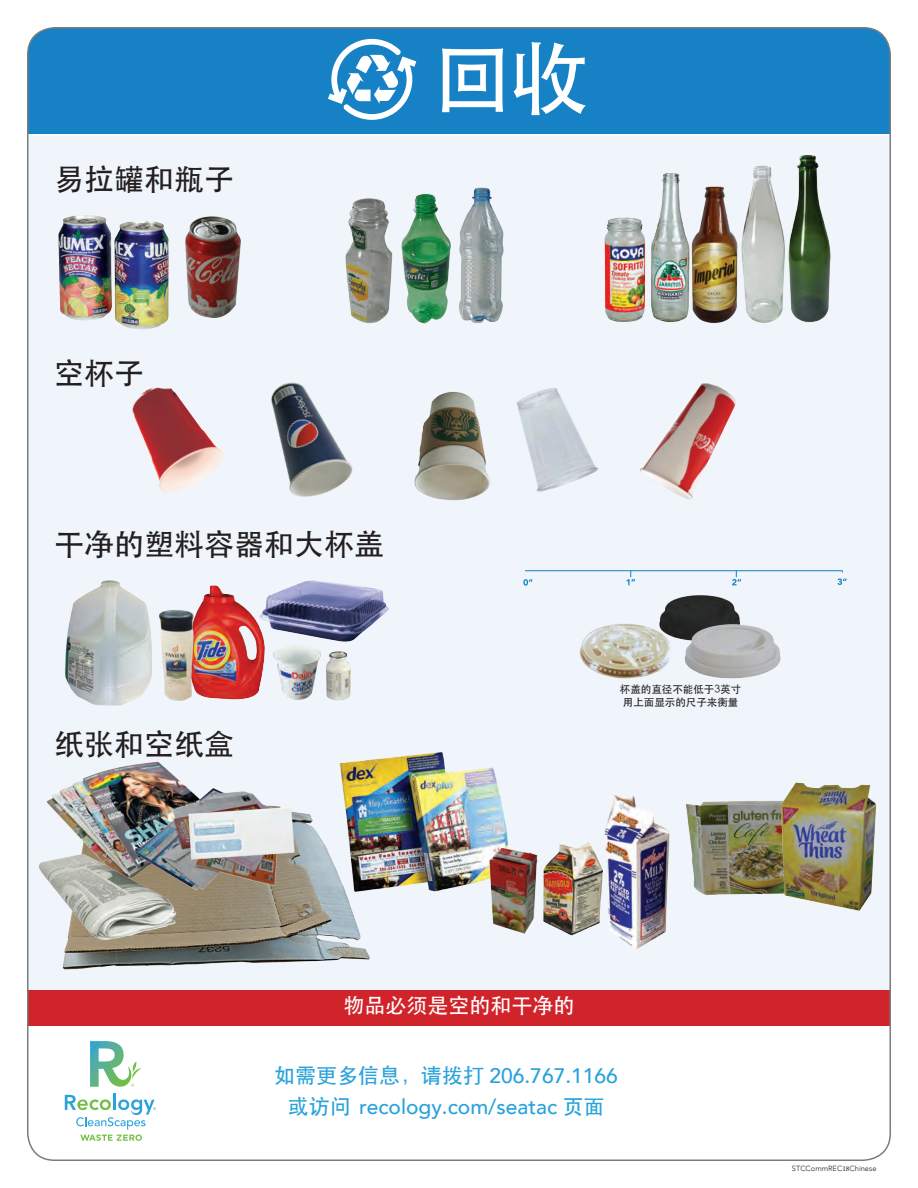
<style>
.page{position:relative;width:918px;height:1188px;background:#fff}
.page>*{position:absolute;margin:0;border:0;box-sizing:border-box;transform-origin:0 0}
.t1{font:81px "ST Heiti";color:#fff}
.t2{font:30px "ST Heiti";color:#231f20}
.t3{font:500 21px/31.5px "Avenir";color:#2aa2db;text-align:center}
.t4{font:21px "ST Heiti";color:#fff}
.t5{font:10.5px/12.6px "ST Heiti";color:#231f20}
.t6{font:300 7.5px "Avenir";color:#231f20}
.s1{font-family:"ST Heiti";font-weight:400}
.s2{font-family:"Minion Pro";font-weight:400}
</style>
<div class="page">
<div style="left:30px;top:136px;width:858px;height:890px;background:#eff5fa"></div>
<div style="left:28px;top:990px;width:862px;height:35px;background:#d1232a"></div>
<div style="left:28px;top:28px;width:861px;height:106px;background:#1681c4"></div>
<hr style="left:113px;top:1094px;width:3px;height:16px;background:#2aa2db">
<svg style="left:65px;top:1095px;width:91px;height:46px"></svg>
<svg style="left:90px;top:1041px;width:52px;height:46px"></svg>
<img style="left:604px;top:217px;width:41px;height:105px">
<img style="left:650px;top:173px;width:40px;height:149px">
<img style="left:734px;top:157px;width:58px;height:172px">
<img style="left:784px;top:152px;width:53px;height:174px">
<img style="left:688px;top:185px;width:52px;height:139px">
<img style="left:458px;top:188px;width:47px;height:137px">
<img style="left:339px;top:195px;width:58px;height:134px">
<img style="left:395px;top:188px;width:60px;height:136px">
<img style="left:183px;top:215px;width:59px;height:102px">
<img style="left:58px;top:215px;width:103px;height:114px">
<img style="left:638px;top:382px;width:99px;height:118px">
<img style="left:136px;top:387px;width:19px;height:11px">
<img style="left:501px;top:378px;width:100px;height:119px">
<img style="left:413px;top:391px;width:80px;height:110px">
<img style="left:239px;top:364px;width:124px;height:146px">
<img style="left:283px;top:580px;width:30px;height:10px">
<img style="left:326px;top:651px;width:25px;height:50px">
<img style="left:64px;top:571px;width:90px;height:136px">
<img style="left:188px;top:585px;width:77px;height:114px">
<img style="left:157px;top:608px;width:39px;height:94px">
<img style="left:272px;top:645px;width:50px;height:55px">
<img style="left:658px;top:593px;width:84px;height:49px">
<img style="left:683px;top:622px;width:100px;height:59px">
<img style="left:578px;top:622px;width:95px;height:57px">
<hr style="left:525px;top:570px;width:317px;height:1px;background:#1681c4">
<svg style="left:523px;top:579px;width:10px;height:7px"></svg>
<svg style="left:626px;top:571px;width:9px;height:14px"></svg>
<svg style="left:732px;top:571px;width:9px;height:14px"></svg>
<svg style="left:838px;top:579px;width:9px;height:6px"></svg>
<img style="left:51px;top:799px;width:324px;height:180px">
<img style="left:43px;top:759px;width:190px;height:93px">
<img style="left:338px;top:751px;width:173px;height:143px">
<img style="left:684px;top:798px;width:95px;height:99px">
<img style="left:779px;top:780px;width:100px;height:134px">
<img style="left:488px;top:845px;width:50px;height:91px">
<img style="left:543px;top:843px;width:59px;height:93px">
<img style="left:602px;top:793px;width:69px;height:159px">
<img style="left:38px;top:852px;width:139px;height:89px">
<img style="left:133px;top:786px;width:153px;height:105px">
<img style="left:188px;top:806px;width:109px;height:54px">
<svg style="left:328px;top:39px;width:88px;height:81px"></svg>
<h2 class="t2" style="left:54px;top:164px;width:181px">易拉罐和瓶子</h2>
<h1 class="t1" style="left:431px;top:38px;width:160px">回收</h1>
<h2 class="t2" style="left:54px;top:358px;width:91px">空杯子</h2>
<h2 class="t2" style="left:54px;top:529px;width:331px">干净的塑料容器和大杯盖</h2>
<h2 class="t2" style="left:54px;top:730px;width:181px">纸张和空纸盒</h2>
<p class="t5" style="left:620px;top:683px;width:123px">杯盖的直径不能低于3英寸用上面显示的尺子来衡量</p>
<p class="t4" style="left:344px;top:995px;width:232px">物品必须是空的和干净的</p>
<p class="t3" style="left:274px;top:1059px;width:345px"><span class="s1">如需更多信息，请拨打</span> 206.767.1166<span class="s1">或访问</span> recology.com/seatac <span class="s1">页面</span></p>
<p class="t6" style="left:792px;top:1164px;width:86px">STCCommREC<span class="s2">18</span>Chinese</p>
</div>
